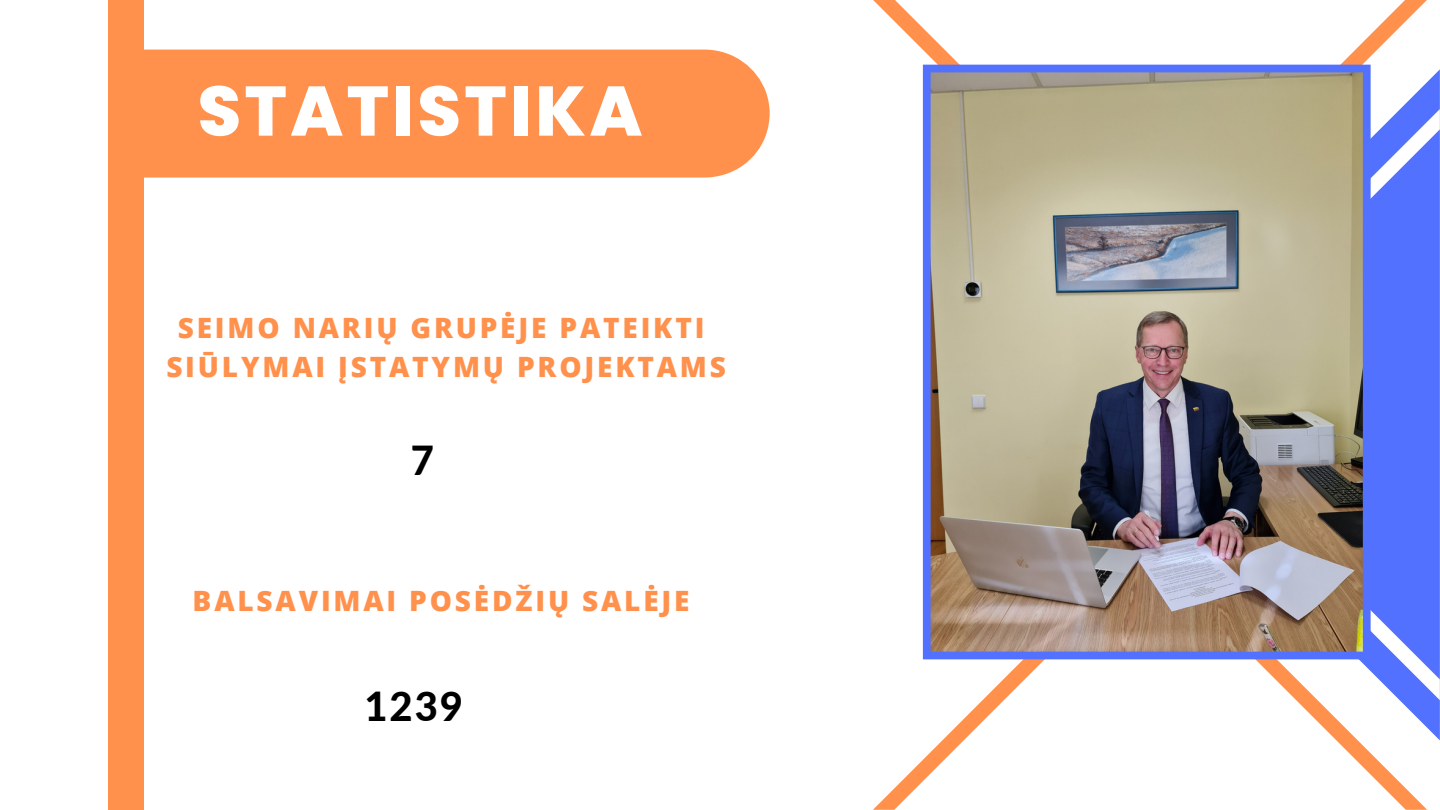
<style>
.page{position:relative;width:1440px;height:810px;background:#fff}
.page>*{position:absolute;margin:0;border:0;box-sizing:border-box;transform-origin:0 0}
.t1{font:800 70px "Poppins";letter-spacing:.05em;color:#fff}
.t2{font:800 40px "Lato";color:#000}
.t3{font:800 28px/39px "Open Sans";letter-spacing:.1em;color:#ff914d;text-align:center}
</style>
<div class="page">
<div style="left:108px;top:0;width:36px;height:810px;background:#ff914d"></div>
<div style="left:1371px;top:109px;width:69px;height:591px;background:#5271ff"></div>
<svg style="left:873px;top:533px;width:554px;height:277px"></svg>
<svg style="left:873px;top:0;width:554px;height:277px"></svg>
<div style="left:144px;top:50px;width:626px;height:128px;background:#ff914d"></div>
<img style="left:923px;top:65px;width:448px;height:594px">
<h1 class="t1" style="left:198px;top:62px;width:446px">STATISTIKA</h1>
<p class="t3" style="left:166px;top:308px;width:561px">SEIMO NARIŲ GRUPĖJE PATEIKTI<br>SIŪLYMAI ĮSTATYMŲ PROJEKTAMS</p>
<h2 class="t2" style="left:411px;top:436px;width:25px">7</h2>
<p class="t3" style="left:193px;top:581px;width:498px">BALSAVIMAI POSĖDŽIŲ SALĖJE</p>
<h2 class="t2" style="left:365px;top:682px;width:100px">1239</h2>
</div>
